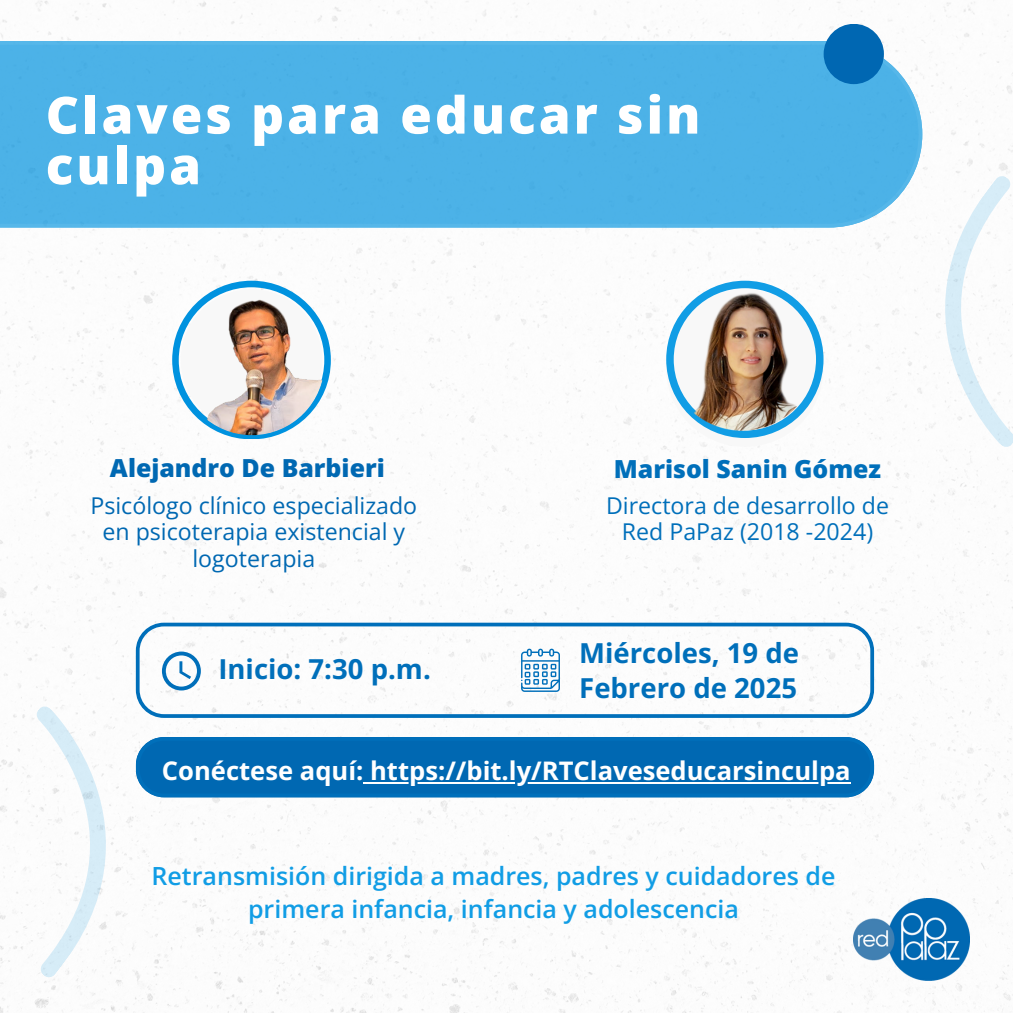
<style>
.page{position:relative;width:1013px;height:1013px;background:#fff}
.page>*{position:absolute;margin:0;border:0;box-sizing:border-box;transform-origin:0 0}
.t1{font:800 51.25px/50.6px "Open Sans";letter-spacing:.06em;color:#fff}
.t2{font:700 27.5px/34.8px "Open Sans";color:#006fba}
.t3{font:700 25.62px "Open Sans";color:#fff}
.t4{font:600 25px/32.8px "Open Sans";color:#119de5;text-align:center}
.t5{font:800 24.88px "Open Sans";color:#0068b2}
.t6{font:800 24.88px "Open Sans";color:#006fba}
.t7{font:23.12px/26.6px "Open Sans";color:#0068b2;text-align:center}
.t8{font:23.12px/26.6px "Open Sans";color:#006fba;text-align:center}
.t9{font:700 19.38px "Open Sans";color:#fff}
</style>
<div class="page">
<img style="left:0;top:0;width:1012px;height:1012px">
<img style="left:853px;top:899px;width:116px;height:81px">
<svg style="left:136px;top:622px;width:738px;height:96px"></svg>
<svg style="left:521px;top:648px;width:39px;height:43px"></svg>
<div style="left:0;top:41px;width:922px;height:186px;background:#4cb2e7"></div>
<div style="left:823px;top:24px;width:60px;height:60px;background:#0067b2;border-radius:50%"></div>
<svg style="left:0;top:703px;width:181px;height:277px"></svg>
<svg style="left:869px;top:173px;width:143px;height:277px"></svg>
<svg style="left:172px;top:281px;width:158px;height:158px"></svg>
<svg style="left:666px;top:281px;width:157px;height:165px"></svg>
<div style="left:136px;top:737px;width:738px;height:60px;background:#0068b2"></div>
<svg style="left:162px;top:651px;width:39px;height:39px"></svg>
<img style="left:179px;top:289px;width:146px;height:146px;border-radius:50%">
<svg style="left:363px;top:782px;width:7px;height:2px"></svg>
<hr style="left:370px;top:782px;width:480px;height:2px;background:#fff">
<img style="left:667px;top:281px;width:149px;height:150px">
<p class="t1" style="left:46px;top:88px;width:656px">Claves para educar sin culpa</p>
<h2 class="t5" style="left:110px;top:451px;width:276px">Alejandro De Barbieri</h2>
<h2 class="t7" style="left:90px;top:491px;width:328px">Psicólogo clínico especializado en psicoterapia existencial y logoterapia</h2>
<p class="t2" style="left:218px;top:650px;width:214px">Inicio: 7:30 p.m.</p>
<h3 class="t6" style="left:614px;top:451px;width:269px">Marisol Sanin Gómez</h3>
<h3 class="t8" style="left:606px;top:491px;width:284px">Directora de desarrollo de<br>Red PaPaz (2018 -2024)</h3>
<p class="t2" style="left:579px;top:634px;width:221px">Miércoles, 19 de<br>Febrero de 2025</p>
<p class="t9" style="left:285px;top:753px;width:491px">Conéctese aquí: https://bit.ly/CompromisoFamiliar</p>
<p class="t3" style="left:162px;top:753px;width:690px">Conéctese aquí: https://bit.ly/RTClaveseducarsinculpa</p>
<p class="t4" style="left:152px;top:858px;width:685px">Retransmisión dirigida a madres, padres y cuidadores de primera infancia, infancia y adolescencia</p>
</div>
